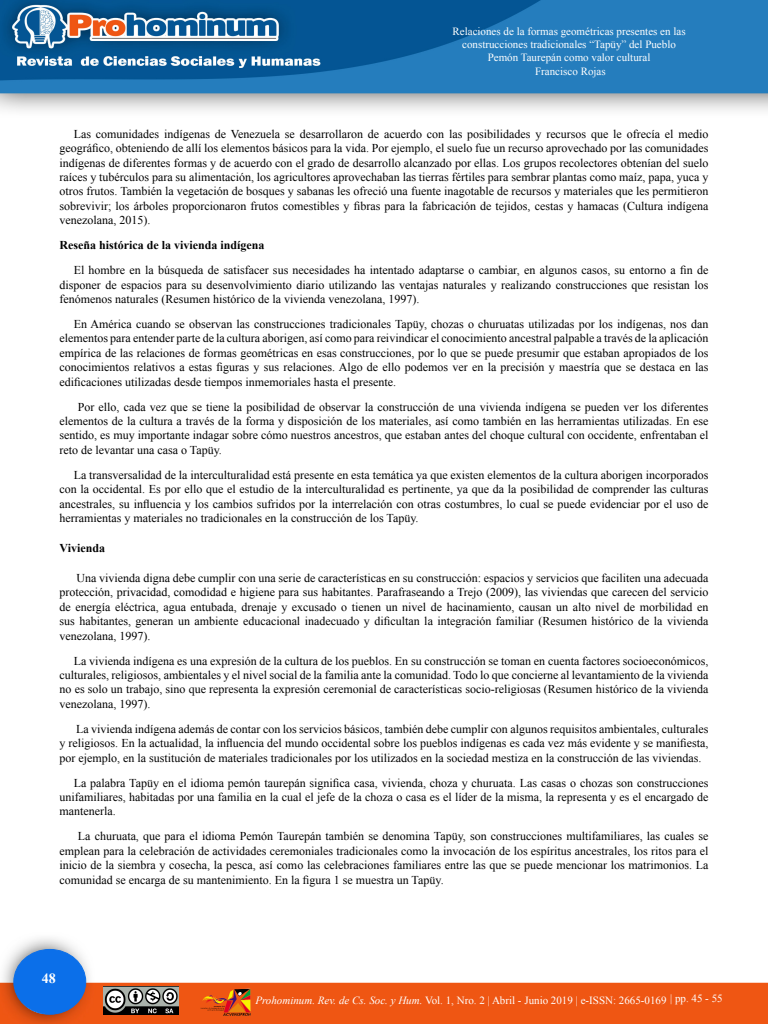
<style>
.page{position:relative;width:768px;height:1024px;background:#fff}
.page>*{position:absolute;margin:0;border:0;box-sizing:border-box;transform-origin:0 0}
.t1{font:700 14px "Times New Roman";color:#fff}
.t2{font:12px/14.4px "Times New Roman";color:#000;text-align:justify}
.t3{font:700 12px "Times New Roman";color:#000}
.t4{font:11px "Times New Roman";color:#fff}
.s1{font-style:italic}
</style>
<div class="page">
<img style="left:0;top:0;width:768px;height:111px">
<img style="left:0;top:938px;width:768px;height:86px">
<div style="left:14px;top:949px;width:72px;height:65px;background:#0b6fe9;border-radius:50%"></div>
<div style="left:13px;top:949px;width:73px;height:66px;border:1px solid #0b6fe9;border-radius:50%"></div>
<img style="left:103px;top:987px;width:75px;height:27px">
<img style="left:200px;top:987px;width:50px;height:30px">
<p class="t4" style="left:453px;top:24px;width:235px">Relaciones de la formas geométricas presentes en las</p>
<p class="t4" style="left:462px;top:37px;width:215px">construcciones tradicionales “Tapüy” del Pueblo</p>
<p class="t4" style="left:488px;top:50px;width:164px">Pemón Taurepán como valor cultural</p>
<p class="t4" style="left:535px;top:64px;width:72px">Francisco Rojas</p>
<p class="t2" style="left:60px;top:126px;width:650px;text-indent:14px">Las comunidades indígenas de Venezuela se desarrollaron de acuerdo con las posibilidades y recursos que le ofrecía el medio geográfico, obteniendo de allí los elementos básicos para la vida. Por ejemplo, el suelo fue un recurso aprovechado por las comunidades indígenas de diferentes formas y de acuerdo con el grado de desarrollo alcanzado por ellas. Los grupos recolectores obtenían del suelo raíces y tubérculos para su alimentación, los agricultores aprovechaban las tierras fértiles para sembrar plantas como maíz, papa, yuca y otros frutos. También la vegetación de bosques y sabanas les ofreció una fuente inagotable de recursos y materiales que les permitieron sobrevivir; los árboles proporcionaron frutos comestibles y fibras para la fabricación de tejidos, cestas y hamacas (Cultura indígena venezolana, 2015).</p>
<p class="t3" style="left:60px;top:237px;width:207px">Reseña histórica de la vivienda indígena</p>
<p class="t2" style="left:60px;top:263px;width:650px;text-indent:14px">El hombre en la búsqueda de satisfacer sus necesidades ha intentado adaptarse o cambiar, en algunos casos, su entorno a fin de disponer de espacios para su desenvolvimiento diario utilizando las ventajas naturales y realizando construcciones que resistan los fenómenos naturales (Resumen histórico de la vivienda venezolana, 1997).</p>
<p class="t2" style="left:60px;top:317px;width:650px;text-indent:14px">En América cuando se observan las construcciones tradicionales Tapüy, chozas o churuatas utilizadas por los indígenas, nos dan elementos para entender parte de la cultura aborigen, así como para reivindicar el conocimiento ancestral palpable a través de la aplicación empírica de las relaciones de formas geométricas en esas construcciones, por lo que se puede presumir que estaban apropiados de los conocimientos relativos a estas figuras y sus relaciones. Algo de ello podemos ver en la precisión y maestría que se destaca en las edificaciones utilizadas desde tiempos inmemoriales hasta el presente.</p>
<p class="t2" style="left:60px;top:399px;width:650px;text-indent:18px">Por ello, cada vez que se tiene la posibilidad de observar la construcción de una vivienda indígena se pueden ver los diferentes elementos de la cultura a través de la forma y disposición de los materiales, así como también en las herramientas utilizadas. En ese sentido, es muy importante indagar sobre cómo nuestros ancestros, que estaban antes del choque cultural con occidente, enfrentaban el reto de levantar una casa o Tapüy.</p>
<p class="t2" style="left:60px;top:467px;width:650px;text-indent:14px">La transversalidad de la interculturalidad está presente en esta temática ya que existen elementos de la cultura aborigen incorporados con la occidental. Es por ello que el estudio de la interculturalidad es pertinente, ya que da la posibilidad de comprender las culturas ancestrales, su influencia y los cambios sufridos por la interrelación con otras costumbres, lo cual se puede evidenciar por el uso de herramientas y materiales no tradicionales en la construcción de los Tapüy.</p>
<p class="t3" style="left:60px;top:540px;width:47px">Vivienda</p>
<p class="t2" style="left:60px;top:571px;width:650px;text-indent:17px">Una vivienda digna debe cumplir con una serie de características en su construcción: espacios y servicios que faciliten una adecuada protección, privacidad, comodidad e higiene para sus habitantes. Parafraseando a Trejo (2009), las viviendas que carecen del servicio de energía eléctrica, agua entubada, drenaje y excusado o tienen un nivel de hacinamiento, causan un alto nivel de morbilidad en sus habitantes, generan un ambiente educacional inadecuado y dificultan la integración familiar (Resumen histórico de la vivienda venezolana, 1997).</p>
<p class="t2" style="left:60px;top:653px;width:650px;text-indent:14px">La vivienda indígena es una expresión de la cultura de los pueblos. En su construcción se toman en cuenta factores socioeconómicos, culturales, religiosos, ambientales y el nivel social de la familia ante la comunidad. Todo lo que concierne al levantamiento de la vivienda no es solo un trabajo, sino que representa la expresión ceremonial de características socio-religiosas (Resumen histórico de la vivienda venezolana, 1997).</p>
<p class="t2" style="left:60px;top:721px;width:650px;text-indent:17px">La vivienda indígena además de contar con los servicios básicos, también debe cumplir con algunos requisitos ambientales, culturales y religiosos. En la actualidad, la influencia del mundo occidental sobre los pueblos indígenas es cada vez más evidente y se manifiesta, por ejemplo, en la sustitución de materiales tradicionales por los utilizados en la sociedad mestiza en la construcción de las viviendas.</p>
<p class="t2" style="left:60px;top:775px;width:650px;text-indent:14px">La palabra Tapüy en el idioma pemón taurepán significa casa, vivienda, choza y churuata. Las casas o chozas son construcciones unifamiliares, habitadas por una familia en la cual el jefe de la choza o casa es el líder de la misma, la representa y es el encargado de mantenerla.</p>
<p class="t2" style="left:60px;top:829px;width:650px;text-indent:18px">La churuata, que para el idioma Pemón Taurepán también se denomina Tapüy, son construcciones multifamiliares, las cuales se emplean para la celebración de actividades ceremoniales tradicionales como la invocación de los espíritus ancestrales, los ritos para el inicio de la siembra y cosecha, la pesca, así como las celebraciones familiares entre las que se puede mencionar los matrimonios. La comunidad se encarga de su mantenimiento. En la figura 1 se muestra un Tapüy.</p>
<p class="t1" style="left:42px;top:969px;width:15px">48</p>
<p class="t4" style="left:670px;top:991px;width:54px">| pp. 45 - 55</p>
<p class="t4" style="left:255px;top:993px;width:413px"><span class="s1">Prohominum. Rev. de Cs. Soc. y Hum.</span> Vol. 1, Nro. 2 | Abril - Junio 2019 | e-ISSN: 2665-0169</p>
</div>
